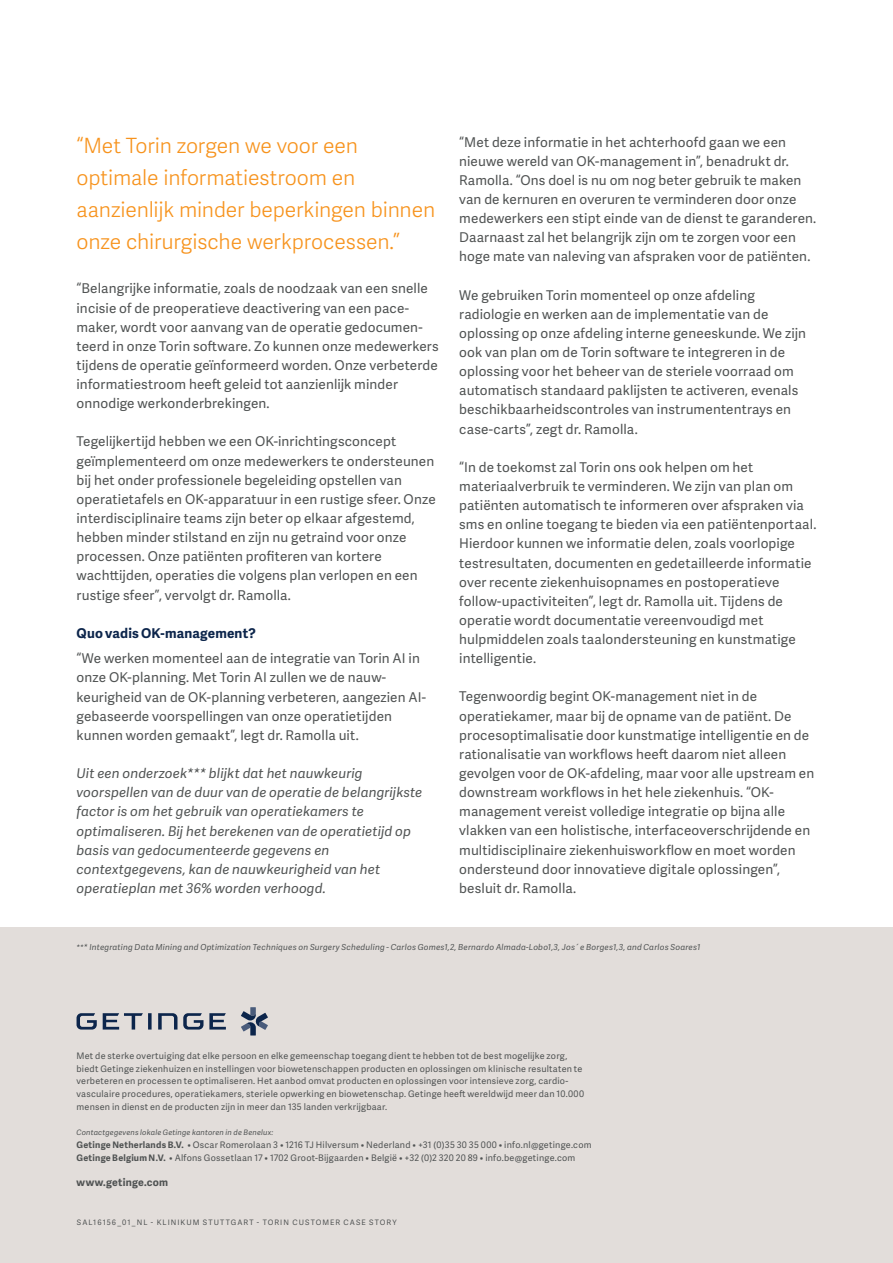
<style>
.page{position:relative;width:893px;height:1263px;background:#fff}
.page>*{position:absolute;margin:0;border:0;box-sizing:border-box;transform-origin:0 0}
.t1{font:300 21px/32px "Adelle Sans";letter-spacing:-.01em;color:#f7931d}
.t2{font:13.5px/19.2px "Adelle Sans";letter-spacing:.01em;color:#505353}
.t3{font:italic 13.5px/19.2px "Adelle Sans";letter-spacing:.01em;color:#505353}
.t4{font:700 13.5px "Adelle Sans";letter-spacing:.01em;color:#0c254b}
.t5{font:700 10.5px "Adelle Sans";letter-spacing:.02em;color:#505353}
.t6{font:9px/12.8px "Adelle Sans";letter-spacing:.025em;color:#505353}
.t7{font:italic 8.25px "Adelle Sans";letter-spacing:.025em;color:#505353}
.t8{font:7.5px "Adelle Sans";letter-spacing:.14em;color:#505353}
.t9{font:italic 7.5px "Adelle Sans";letter-spacing:.025em;color:#505353}
.s1{font-size:7.5px}
.s2{font-weight:700}
</style>
<div class="page">
<div style="left:0;top:927px;width:893px;height:336px;background:#e2ddda"></div>
<svg style="left:241px;top:1007px;width:27px;height:28px"></svg>
<svg style="left:103px;top:1013px;width:49px;height:16px"></svg>
<svg style="left:77px;top:1013px;width:20px;height:16px"></svg>
<svg style="left:183px;top:1013px;width:43px;height:16px"></svg>
<svg style="left:158px;top:1013px;width:19px;height:16px"></svg>
<h1 class="t1" style="left:77px;top:129px;width:360px">“Met Torin zorgen we voor een optimale informatiestroom en aanzienlijk minder beperkingen binnen onze chirurgische werkprocessen.”</h1>
<p class="t2" style="left:77px;top:279px;width:364px">“Belangrijke informatie, zoals de noodzaak van een snelle incisie of de preoperatieve deactivering van een pace&shy;maker, wordt voor aanvang van de operatie gedocumen&shy;teerd in onze Torin software. Zo kunnen onze medewerkers tijdens de operatie geïnformeerd worden. Onze verbeterde informatiestroom heeft geleid tot aanzienlijk minder onnodige werkonderbrekingen.</p>
<p class="t2" style="left:77px;top:432px;width:361px">Tegelijkertijd hebben we een OK-inrichtingsconcept geïmplementeerd om onze medewerkers te ondersteunen bij het onder professionele begeleiding opstellen van operatietafels en OK-apparatuur in een rustige sfeer. Onze interdisciplinaire teams zijn beter op elkaar afgestemd, hebben minder stilstand en zijn nu getraind voor onze processen. Onze patiënten profiteren van kortere wachttijden, operaties die volgens plan verlopen en een rustige sfeer”, vervolgt dr. Ramolla.</p>
<p class="t4" style="left:77px;top:623px;width:181px">Quo vadis OK-management?</p>
<p class="t2" style="left:77px;top:648px;width:351px">“We werken momenteel aan de integratie van Torin AI in onze OK-planning. Met Torin AI zullen we de nauw&shy;keurigheid van de OK-planning verbeteren, aangezien AI&shy;gebaseerde voorspellingen van onze operatietijden kunnen worden gemaakt”, legt dr. Ramolla uit.</p>
<p class="t3" style="left:77px;top:763px;width:347px">Uit een onderzoek*** blijkt dat het nauwkeurig voorspellen van de duur van de operatie de belangrijkste factor is om het gebruik van operatiekamers te optimaliseren. Bij het berekenen van de operatietijd op basis van gedocumenteerde gegevens en contextgegevens, kan de nauwkeurigheid van het operatieplan met 36% worden verhoogd.</p>
<p class="t2" style="left:459px;top:132px;width:359px">“Met deze informatie in het achterhoofd gaan we een nieuwe wereld van OK-management in”, benadrukt dr.<br>Ramolla. “Ons doel is nu om nog beter gebruik te maken van de kernuren en overuren te verminderen door onze medewerkers een stipt einde van de dienst te garanderen.<br>Daarnaast zal het belangrijk zijn om te zorgen voor een hoge mate van naleving van afspraken voor de patiënten.</p>
<p class="t2" style="left:459px;top:285px;width:348px">We gebruiken Torin momenteel op onze afdeling radiologie en werken aan de implementatie van de oplossing op onze afdeling interne geneeskunde. We zijn ook van plan om de Torin software te integreren in de oplossing voor het beheer van de steriele voorraad om automatisch standaard paklijsten te activeren, evenals beschikbaarheidscontroles van instrumententrays en case-carts”, zegt dr. Ramolla.</p>
<p class="t2" style="left:459px;top:457px;width:359px">“In de toekomst zal Torin ons ook helpen om het materiaalverbruik te verminderen. We zijn van plan om patiënten automatisch te informeren over afspraken via sms en online toegang te bieden via een patiëntenportaal.<br>Hierdoor kunnen we informatie delen, zoals voorlopige testresultaten, documenten en gedetailleerde informatie over recente ziekenhuisopnames en postoperatieve follow-upactiviteiten”, legt dr. Ramolla uit. Tijdens de operatie wordt documentatie vereenvoudigd met hulpmiddelen zoals taalondersteuning en kunstmatige intelligentie.</p>
<p class="t2" style="left:459px;top:687px;width:357px">Tegenwoordig begint OK-management niet in de operatiekamer, maar bij de opname van de patiënt. De procesoptimalisatie door kunstmatige intelligentie en de rationalisatie van workflows heeft daarom niet alleen gevolgen voor de OK-afdeling, maar voor alle upstream en downstream workflows in het hele ziekenhuis. “OK&shy;management vereist volledige integratie op bijna alle vlakken van een holistische, interfaceoverschrijdende en multidisciplinaire ziekenhuisworkflow en moet worden ondersteund door innovatieve digitale oplossingen”, besluit dr. Ramolla.</p>
<p class="t7" style="left:76px;top:941px;width:625px"><span class="s1">**</span>* Integrating Data Mining and Optimization Techniques on Surgery Scheduling - Carlos Gomes1,2, Bernardo Almada-Lobo1,3, Jos´ e Borges1,3, and Carlos Soares1</p>
<p class="t6" style="left:77px;top:1049px;width:509px">Met de sterke overtuiging dat elke persoon en elke gemeenschap toegang dient te hebben tot de best mogelijke zorg, biedt Getinge ziekenhuizen en instellingen voor biowetenschappen producten en oplossingen om klinische resultaten te verbeteren en processen te optimaliseren. Het aanbod omvat producten en oplossingen voor intensieve zorg, cardio&shy;vasculaire procedures, operatiekamers, steriele opwerking en biowetenschap. Getinge heeft wereldwijd meer dan 10.000 mensen in dienst en de producten zijn in meer dan 135 landen verkrijgbaar.</p>
<p class="t9" style="left:77px;top:1127px;width:198px">Contactgegevens lokale Getinge kantoren in de Benelux:</p>
<p class="t6" style="left:77px;top:1138px;width:516px"><span class="s2">Getinge Netherlands B.V.</span> • Oscar Romerolaan 3 • 1216 TJ Hilversum • Nederland • +31 (0)35 30 35 000 • info.nl@getinge.com<br><span class="s2">Getinge Belgium N.V.</span> • Alfons Gossetlaan 17 • 1702 Groot-Bijgaarden • België • +32 (0)2 320 20 89 • info.be@getinge.com</p>
<p class="t5" style="left:77px;top:1175px;width:93px">www.getinge.com</p>
<p class="t8" style="left:77px;top:1217px;width:321px">SAL16156_01_NL - KLINIKUM STUTTGART - TORIN CUSTOMER CASE STORY</p>
</div>
